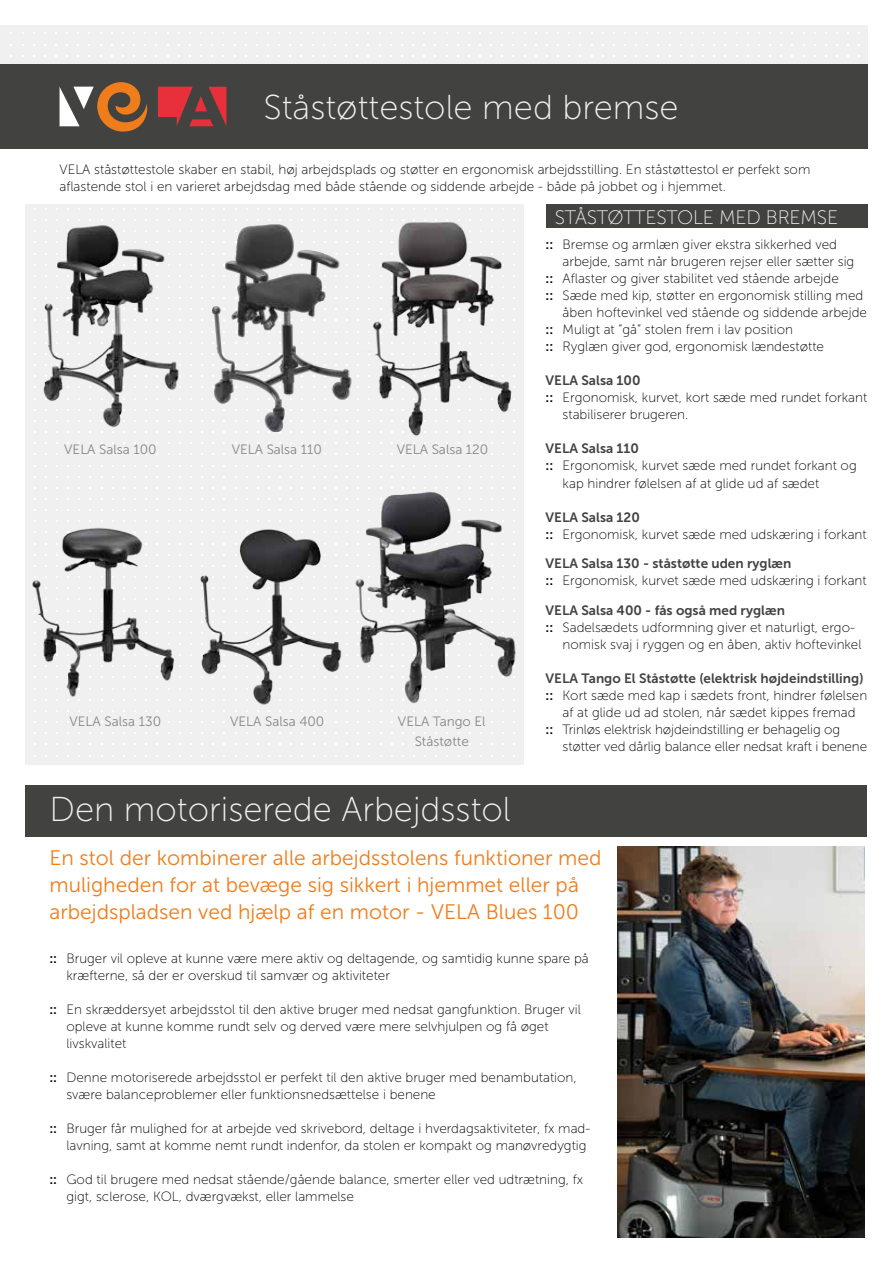
<style>
.page{position:relative;width:893px;height:1263px;background:#fff}
.page>*{position:absolute;margin:0;border:0;box-sizing:border-box;transform-origin:0 0}
.t1{font:34.5px "Museo Sans 100";color:#f0f0f0}
.t2{font:21px/27px "Museo Sans 300";color:#ef7d1b}
.t3{font:19.5px "Museo Sans 100";letter-spacing:-.01em;color:#f0f0f0}
.t4{font:13.5px/17px "Museo Sans 100";color:#000}
.t5{font:13.5px "Museo Sans 700";color:#424241}
.t6{font:13.5px "Museo Sans 300";color:#878787}
.s1{font-family:"Museo Sans 700"}
</style>
<div class="page">
<div style="left:26px;top:786px;width:841px;height:51px;background:#424241"></div>
<div style="left:26px;top:205px;width:498px;height:560px;background:#f0f0f0"></div>
<div style="left:0;top:64px;width:867px;height:85px;background:#424241"></div>
<div style="left:0;top:26px;width:867px;height:38px;background:#f0f0f0"></div>
<svg style="left:193px;top:87px;width:33px;height:39px"></svg>
<svg style="left:60px;top:87px;width:34px;height:39px"></svg>
<svg style="left:158px;top:87px;width:35px;height:39px"></svg>
<svg style="left:97px;top:82px;width:51px;height:50px"></svg>
<img style="left:346px;top:476px;width:170px;height:235px">
<img style="left:368px;top:208px;width:147px;height:236px">
<img style="left:213px;top:225px;width:158px;height:206px">
<img style="left:25px;top:209px;width:167px;height:228px">
<img style="left:32px;top:509px;width:142px;height:192px">
<img style="left:179px;top:508px;width:177px;height:214px">
<div style="left:546px;top:205px;width:321px;height:23px;background:#424241"></div>
<img style="left:618px;top:847px;width:247px;height:390px">
<h1 class="t1" style="left:263px;top:89px;width:417px">Ståstøttestole med bremse</h1>
<p class="t4" style="left:60px;top:161px;width:752px">VELA ståstøttestole skaber en stabil, høj arbejdsplads og støtter en ergonomisk arbejdsstilling. En ståstøttestol er perfekt som aflastende stol i en varieret arbejdsdag med både stående og siddende arbejde - både på jobbet og i hjemmet.</p>
<p class="t6" style="left:64px;top:442px;width:94px">VELA Salsa 100</p>
<p class="t6" style="left:397px;top:442px;width:93px">VELA Salsa 120</p>
<p class="t6" style="left:232px;top:442px;width:92px">VELA Salsa 110</p>
<p class="t6" style="left:70px;top:714px;width:93px">VELA Salsa 130</p>
<p class="t6" style="left:230px;top:714px;width:96px">VELA Salsa 400</p>
<p class="t6" style="left:398px;top:714px;width:89px">VELA Tango El</p>
<p class="t6" style="left:415px;top:734px;width:56px">Ståstøtte</p>
<h3 class="t3" style="left:555px;top:207px;width:285px">STÅSTØTTESTOLE MED BREMSE</h3>
<p class="t4" style="left:546px;top:236px;width:293px"><span class="s1">::</span> Bremse og armlæn giver ekstra sikkerhed ved</p>
<p class="t4" style="left:563px;top:253px;width:293px">arbejde, samt når brugeren rejser eller sætter sig</p>
<p class="t4" style="left:546px;top:270px;width:295px"><span class="s1">::</span> Aflaster og giver stabilitet ved stående arbejde</p>
<p class="t4" style="left:546px;top:287px;width:319px"><span class="s1">::</span> Sæde med kip, støtter en ergonomisk stilling med</p>
<p class="t4" style="left:563px;top:304px;width:306px">åben hoftevinkel ved stående og siddende arbejde</p>
<p class="t4" style="left:546px;top:321px;width:249px"><span class="s1">::</span> Muligt at ”gå” stolen frem i lav position</p>
<p class="t4" style="left:546px;top:338px;width:280px"><span class="s1">::</span> Ryglæn giver god, ergonomisk lændestøtte</p>
<p class="t5" style="left:546px;top:373px;width:96px">VELA Salsa 100</p>
<p class="t4" style="left:563px;top:389px;width:306px;text-indent:-17px"><span class="s1">::</span> Ergonomisk, kurvet, kort sæde med rundet forkant stabiliserer brugeren.</p>
<p class="t5" style="left:546px;top:441px;width:95px">VELA Salsa 110</p>
<p class="t4" style="left:563px;top:457px;width:296px;text-indent:-17px"><span class="s1">::</span> Ergonomisk, kurvet sæde med rundet forkant og kap hindrer følelsen af at glide ud af sædet</p>
<p class="t5" style="left:546px;top:509px;width:96px">VELA Salsa 120</p>
<p class="t4" style="left:546px;top:526px;width:323px"><span class="s1">::</span> Ergonomisk, kurvet sæde med udskæring i forkant</p>
<p class="t5" style="left:546px;top:556px;width:247px">VELA Salsa 130 - ståstøtte uden ryglæn</p>
<p class="t4" style="left:546px;top:572px;width:323px"><span class="s1">::</span> Ergonomisk, kurvet sæde med udskæring i forkant</p>
<p class="t5" style="left:546px;top:603px;width:241px">VELA Salsa 400 - fås også med ryglæn</p>
<p class="t4" style="left:563px;top:619px;width:300px;text-indent:-17px"><span class="s1">::</span> Sadelsædets udformning giver et naturligt, ergo&shy;nomisk svaj i ryggen og en åben, aktiv hoftevinkel</p>
<p class="t5" style="left:546px;top:671px;width:319px">VELA Tango El Ståstøtte (elektrisk højdeindstilling)</p>
<p class="t4" style="left:546px;top:687px;width:323px"><span class="s1">::</span> Kort sæde med kap i sædets front, hindrer følelsen</p>
<p class="t4" style="left:563px;top:704px;width:295px">af at glide ud ad stolen, når sædet kippes fremad</p>
<p class="t4" style="left:546px;top:721px;width:296px"><span class="s1">::</span> Trinløs elektrisk højdeindstilling er behagelig og</p>
<p class="t4" style="left:563px;top:738px;width:306px">støtter ved dårlig balance eller nedsat kraft i benene</p>
<h1 class="t1" style="left:49px;top:790px;width:463px">Den motoriserede Arbejdsstol</h1>
<h2 class="t2" style="left:49px;top:844px;width:554px">En stol der kombinerer alle arbejdsstolens funktioner med muligheden for at bevæge sig sikkert i hjemmet eller på arbejdspladsen ved hjælp af en motor - VELA Blues 100</h2>
<p class="t4" style="left:66px;top:950px;width:524px;text-indent:-17px"><span class="s1">::</span> Bruger vil opleve at kunne være mere aktiv og deltagende, og samtidig kunne spare på kræfterne, så der er overskud til samvær og aktiviteter</p>
<p class="t4" style="left:66px;top:1001px;width:516px;text-indent:-17px"><span class="s1">::</span> En skræddersyet arbejdsstol til den aktive bruger med nedsat gangfunktion. Bruger vil opleve at kunne komme rundt selv og derved være mere selvhjulpen og få øget livskvalitet</p>
<p class="t4" style="left:66px;top:1069px;width:512px;text-indent:-17px"><span class="s1">::</span> Denne motoriserede arbejdsstol er perfekt til den aktive bruger med benambutation, svære balanceproblemer eller funktionsnedsættelse i benene</p>
<p class="t4" style="left:49px;top:1120px;width:542px;text-align:right"><span class="s1">::</span> Bruger får mulighed for at arbejde ved skrivebord, deltage i hverdagsaktiviteter, fx mad&shy;lavning, samt at komme nemt rundt indenfor, da stolen er kompakt og manøvredygtig</p>
<p class="t4" style="left:66px;top:1171px;width:518px;text-indent:-17px"><span class="s1">::</span> God til brugere med nedsat stående/gående balance, smerter eller ved udtrætning, fx gigt, sclerose, KOL, dværgvækst, eller lammelse</p>
</div>
